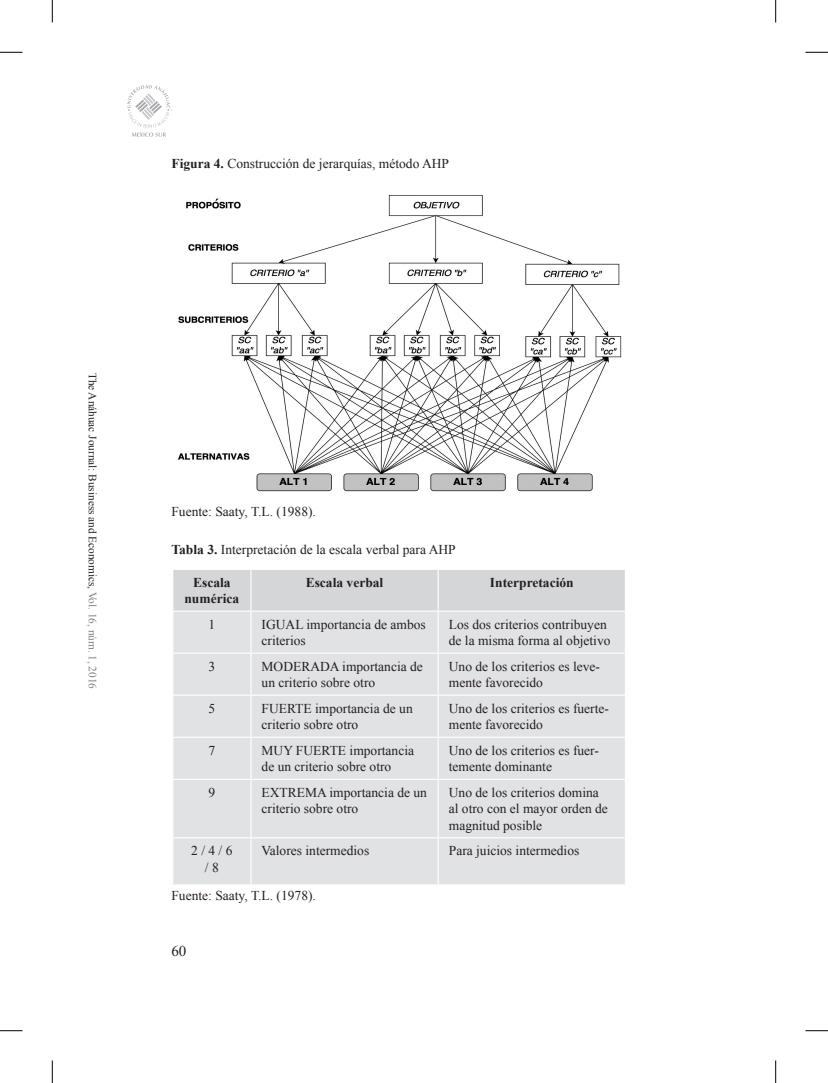
<style>
.page{position:relative;width:828px;height:1083px;background:#fff}
.page>*{position:absolute;margin:0;border:0;box-sizing:border-box;transform-origin:0 0}
.t1{font:15px "Times New Roman";color:#231f20}
.tab-par{font:13.5px/16.5px "Times New Roman";color:#231f20}
.img-tit{font:13.5px "Times New Roman";color:#231f20}
.fuente{font:13.5px "Times New Roman";color:#231f20}
.tab-tit{font:700 13.5px/16.5px "Times New Roman";color:#231f20;text-align:center}
.tab-par-cent{font:13.5px/16.5px "Times New Roman";color:#231f20;text-align:center}
.t2{font:11.25px "Times New Roman";color:#231f20}
.s1{font-weight:700}
.s2{color:#808285}
</style>
<div class="page">
<svg style="left:127px;top:85px;width:45px;height:52px"></svg>
<img style="left:178px;top:195px;width:444px;height:297px">
<div style="left:173px;top:570px;width:451px;height:40px;background:#d5d6d8"></div>
<div style="left:173px;top:612px;width:451px;height:272px;background:#e1e2e4"></div>
<hr style="left:250px;top:570px;width:1px;height:40px;background:#fff">
<hr style="left:437px;top:570px;width:1px;height:40px;background:#fff">
<hr style="left:250px;top:611px;width:1px;height:41px;background:#fff">
<hr style="left:437px;top:611px;width:1px;height:41px;background:#fff">
<hr style="left:172px;top:652px;width:79px;height:1px;background:#fff">
<hr style="left:251px;top:652px;width:187px;height:1px;background:#fff">
<hr style="left:250px;top:653px;width:1px;height:41px;background:#fff">
<hr style="left:438px;top:652px;width:187px;height:1px;background:#fff">
<hr style="left:437px;top:653px;width:1px;height:41px;background:#fff">
<hr style="left:172px;top:694px;width:79px;height:1px;background:#fff">
<hr style="left:251px;top:694px;width:187px;height:1px;background:#fff">
<hr style="left:250px;top:695px;width:1px;height:41px;background:#fff">
<hr style="left:438px;top:694px;width:187px;height:1px;background:#fff">
<hr style="left:437px;top:695px;width:1px;height:41px;background:#fff">
<hr style="left:172px;top:736px;width:79px;height:1px;background:#fff">
<hr style="left:251px;top:736px;width:187px;height:1px;background:#fff">
<hr style="left:250px;top:737px;width:1px;height:41px;background:#fff">
<hr style="left:438px;top:736px;width:187px;height:1px;background:#fff">
<hr style="left:437px;top:737px;width:1px;height:41px;background:#fff">
<hr style="left:172px;top:778px;width:79px;height:1px;background:#fff">
<hr style="left:251px;top:778px;width:187px;height:1px;background:#fff">
<hr style="left:250px;top:779px;width:1px;height:58px;background:#fff">
<hr style="left:438px;top:778px;width:187px;height:1px;background:#fff">
<hr style="left:437px;top:779px;width:1px;height:58px;background:#fff">
<hr style="left:172px;top:837px;width:79px;height:1px;background:#fff">
<hr style="left:251px;top:837px;width:187px;height:1px;background:#fff">
<hr style="left:250px;top:838px;width:1px;height:46px;background:#fff">
<hr style="left:438px;top:837px;width:187px;height:1px;background:#fff">
<hr style="left:437px;top:838px;width:1px;height:46px;background:#fff">
<svg style="left:0;top:52px;width:22px;height:1px"></svg>
<svg style="left:805px;top:52px;width:22px;height:1px"></svg>
<svg style="left:0;top:1030px;width:22px;height:1px"></svg>
<svg style="left:805px;top:1030px;width:22px;height:1px"></svg>
<svg style="left:52px;top:0;width:1px;height:23px"></svg>
<svg style="left:52px;top:1060px;width:1px;height:22px"></svg>
<svg style="left:775px;top:0;width:1px;height:23px"></svg>
<svg style="left:775px;top:1060px;width:1px;height:22px"></svg>
<p class="img-tit" style="left:171px;top:154px;width:279px"><span class="s1">Figura 4.</span> Construcción de jerarquías, método AHP</p>
<p class="t2" style="left:100px;top:373px;width:318px;rotate:90deg">The Anáhuac Journal: Business and Economics, <span class="s2">Vol. 16, núm. 1, 2016</span></p>
<p class="fuente" style="left:171px;top:503px;width:146px">Fuente: Saaty, T.L. (1988).</p>
<p class="img-tit" style="left:171px;top:540px;width:286px"><span class="s1">Tabla 3.</span> Interpretación de la escala verbal para AHP</p>
<p class="tab-tit" style="left:184px;top:573px;width:56px">Escala numérica</p>
<p class="tab-tit" style="left:305px;top:573px;width:79px">Escala verbal</p>
<p class="tab-tit" style="left:490px;top:573px;width:85px">Interpretación</p>
<p class="tab-par-cent" style="left:208px;top:615px;width:8px">1</p>
<p class="tab-par" style="left:261px;top:615px;width:166px">IGUAL importancia de ambos criterios</p>
<p class="tab-par" style="left:448px;top:615px;width:163px">Los dos criterios contribuyen de la misma forma al objetivo</p>
<p class="tab-par-cent" style="left:208px;top:657px;width:8px">3</p>
<p class="tab-par" style="left:261px;top:657px;width:163px">MODERADA importancia de un criterio sobre otro</p>
<p class="tab-par" style="left:448px;top:657px;width:153px">Uno de los criterios es leve&shy;mente favorecido</p>
<p class="tab-par-cent" style="left:208px;top:699px;width:8px">5</p>
<p class="tab-par" style="left:261px;top:699px;width:153px">FUERTE importancia de un criterio sobre otro</p>
<p class="tab-par" style="left:448px;top:699px;width:162px">Uno de los criterios es fuerte&shy;mente favorecido</p>
<p class="tab-par-cent" style="left:208px;top:741px;width:8px">7</p>
<p class="tab-par" style="left:261px;top:741px;width:154px">MUY FUERTE importancia de un criterio sobre otro</p>
<p class="tab-par" style="left:448px;top:741px;width:150px">Uno de los criterios es fuer&shy;temente dominante</p>
<p class="tab-par-cent" style="left:208px;top:783px;width:8px">9</p>
<p class="tab-par" style="left:261px;top:783px;width:167px">EXTREMA importancia de un criterio sobre otro</p>
<p class="tab-par" style="left:448px;top:783px;width:160px">Uno de los criterios domina al otro con el mayor orden de magnitud posible</p>
<p class="tab-par-cent" style="left:191px;top:842px;width:43px">2 / 4 / 6 / 8</p>
<p class="tab-par" style="left:261px;top:842px;width:109px">Valores intermedios</p>
<p class="tab-par" style="left:448px;top:842px;width:132px">Para juicios intermedios</p>
<p class="fuente" style="left:171px;top:886px;width:146px">Fuente: Saaty, T.L. (1978).</p>
<p class="t1" style="left:171px;top:940px;width:16px">60</p>
</div>
